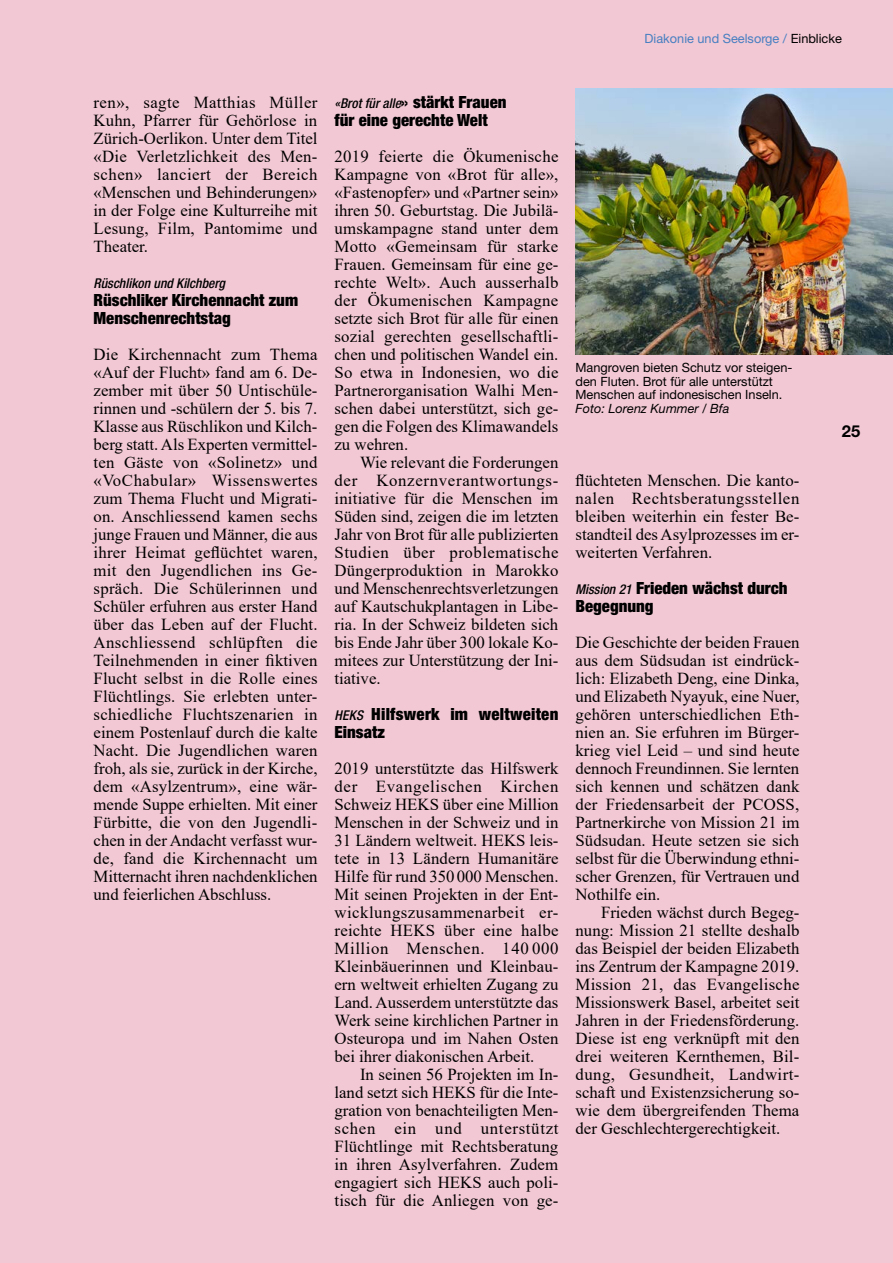
<style>
.page{position:relative;width:893px;height:1263px;background:#f2c8d4}
.page>*{position:absolute;margin:0;border:0;box-sizing:border-box;transform-origin:0 0}
.t1{font:16.8px/18px "Times New Roman";color:#000;text-align:justify}
.t2{font:900 condensed 16.8px/18px "Helvetica Neue LT Pro";color:#000}
.t3{font:700 16.5px "Helvetica Neue LT Pro";color:#000}
.t4{font:italic 500 condensed 13.5px "Helvetica Neue LT Pro";color:#000}
.t5{font:12.75px/13.6px "Helvetica Neue LT Pro";color:#000}
.t6{font:12.75px "Helvetica Neue LT Pro";color:#477fc1}
.t7{font:italic 12.75px "Helvetica Neue LT Pro";color:#000}
.s1{color:#000}
.s2{font-weight:700;font-style:normal;font-stretch:normal;font-size:16.8px}
.s3{font-weight:900;font-style:normal;font-size:16.8px}
.s4{font-weight:500;font-style:italic;font-size:13.5px}
</style>
<div class="page">
<img style="left:575px;top:88px;width:318px;height:266px">
<p class="t6" style="left:645px;top:31px;width:199px">Diakonie und Seelsorge / <span class="s1">Einblicke</span></p>
<p class="t1" style="left:94px;top:93px;width:226px">ren», sagte Matthias Müller Kuhn, Pfarrer für Gehörlose in Zürich-Oerlikon. Unter dem Titel «Die Verletzlichkeit des Men&shy;schen» lanciert der Bereich «Menschen und Behinderungen» in der Folge eine Kulturreihe mit Lesung, Film, Pantomime und Theater.</p>
<p class="t4" style="left:94px;top:275px;width:133px">Rüschlikon und Kilchberg</p>
<p class="t2" style="left:94px;top:291px;width:206px">Rüschliker Kirchennacht zum<br>Menschenrechtstag</p>
<p class="t1" style="left:94px;top:345px;width:226px">Die Kirchennacht zum Thema «Auf der Flucht» fand am 6. De&shy;zember mit über 50 Untischüle&shy;rinnen und -schülern der 5. bis 7.<br>Klasse aus Rüschlikon und Kilch&shy;berg statt. Als Experten vermittel&shy;ten Gäste von «Solinetz» und «VoChabular» Wissenswertes zum Thema Flucht und Migrati&shy;on. Anschliessend kamen sechs junge Frauen und Männer, die aus ihrer Heimat geflüchtet waren, mit den Jugendlichen ins Ge&shy;spräch. Die Schülerinnen und Schüler erfuhren aus erster Hand über das Leben auf der Flucht.<br>Anschliessend schlüpften die Teilnehmenden in einer fiktiven Flucht selbst in die Rolle eines Flüchtlings. Sie erlebten unter&shy;schiedliche Fluchtszenarien in einem Postenlauf durch die kalte Nacht. Die Jugendlichen waren froh, als sie, zurück in der Kirche, dem «Asylzentrum», eine wär&shy;mende Suppe erhielten. Mit einer Fürbitte, die von den Jugendli&shy;chen in der Andacht verfasst wur&shy;de, fand die Kirchennacht um Mitternacht ihren nachdenklichen und feierlichen Abschluss.</p>
<p class="t4" style="left:334px;top:95px;width:173px">«Brot für alle<span class="s2">»</span> <span class="s3">stärkt Frauen</span></p>
<p class="t2" style="left:334px;top:111px;width:155px">für eine gerechte Welt</p>
<p class="t1" style="left:334px;top:147px;width:226px">2019 feierte die Ökumenische Kampagne von «Brot für alle», «Fastenopfer» und «Partner sein» ihren 50. Geburtstag. Die Jubilä&shy;umskampagne stand unter dem Motto «Gemeinsam für starke Frauen. Gemeinsam für eine ge&shy;rechte Welt». Auch ausserhalb der Ökumenischen Kampagne setzte sich Brot für alle für einen sozial gerechten gesellschaftli&shy;chen und politischen Wandel ein.<br>So etwa in Indonesien, wo die Partnerorganisation Walhi Men&shy;schen dabei unterstützt, sich ge&shy;gen die Folgen des Klimawandels zu wehren.</p>
<p class="t1" style="left:334px;top:453px;width:226px;text-indent:26px">Wie relevant die Forderungen der Konzernverantwortungs&shy;initiative für die Menschen im Süden sind, zeigen die im letzten Jahr von Brot für alle publizierten Studien über problematische Düngerproduktion in Marokko und Menschenrechtsverletzungen auf Kautschukplantagen in Libe&shy;ria. In der Schweiz bildeten sich bis Ende Jahr über 300 lokale Ko&shy;mitees zur Unterstützung der Ini&shy;tiative.</p>
<p class="t2" style="left:334px;top:705px;width:225px"><span class="s4">HEKS</span> Hilfswerk im weltweiten<br>Einsatz</p>
<p class="t1" style="left:334px;top:759px;width:226px">2019 unterstützte das Hilfswerk der Evangelischen Kirchen Schweiz HEKS über eine Million Menschen in der Schweiz und in 31 Ländern weltweit. HEKS leis&shy;tete in 13 Ländern Humanitäre Hilfe für rund 350000 Menschen.<br>Mit seinen Projekten in der Ent&shy;wicklungszusammenarbeit er&shy;reichte HEKS über eine halbe Million Menschen. 140 000<br>Kleinbäuerinnen und Kleinbau&shy;ern weltweit erhielten Zugang zu Land. Ausserdem unterstützte das Werk seine kirchlichen Partner in Osteuropa und im Nahen Osten bei ihrer diakonischen Arbeit.</p>
<p class="t1" style="left:334px;top:1065px;width:225px;text-indent:26px">In seinen 56 Projekten im In&shy;land setzt sich HEKS für die Inte&shy;gration von benachteiligten Men&shy;schen ein und unterstützt Flüchtlinge mit Rechtsberatung in ihren Asylverfahren. Zudem engagiert sich HEKS auch poli&shy;tisch für die Anliegen von ge-</p>
<p class="t5" style="left:575px;top:360px;width:219px">Mangroven bieten Schutz vor steigen&shy;den Fluten. Brot für alle unterstützt<br>Menschen auf indonesischen Inseln.</p>
<p class="t7" style="left:575px;top:401px;width:155px">Foto: Lorenz Kummer / Bfa</p>
<p class="t1" style="left:575px;top:471px;width:225px">flüchteten Menschen. Die kanto&shy;nalen Rechtsberatungsstellen bleiben weiterhin ein fester Be&shy;standteil des Asylprozesses im er&shy;weiterten Verfahren.</p>
<p class="t2" style="left:575px;top:579px;width:214px"><span class="s4">Mission 21</span> Frieden wächst durch<br>Begegnung</p>
<p class="t1" style="left:575px;top:633px;width:226px">Die Geschichte der beiden Frauen aus dem Südsudan ist eindrück&shy;lich: Elizabeth Deng, eine Dinka, und Elizabeth Nyayuk, eine Nuer, gehören unterschiedlichen Eth&shy;nien an. Sie erfuhren im Bürger&shy;krieg viel Leid – und sind heute dennoch Freundinnen. Sie lernten sich kennen und schätzen dank der Friedensarbeit der PCOSS, Partnerkirche von Mission 21 im Südsudan. Heute setzen sie sich selbst für die Überwindung ethni&shy;scher Grenzen, für Vertrauen und Nothilfe ein.</p>
<p class="t1" style="left:575px;top:903px;width:226px;text-indent:26px">Frieden wächst durch Begeg&shy;nung: Mission 21 stellte deshalb das Beispiel der beiden Elizabeth ins Zentrum der Kampagne 2019.<br>Mission 21, das Evangelische Missionswerk Basel, arbeitet seit Jahren in der Friedensförderung.<br>Diese ist eng verknüpft mit den drei weiteren Kernthemen, Bil&shy;dung, Gesundheit, Landwirt&shy;schaft und Existenzsicherung so&shy;wie dem übergreifenden Thema der Geschlechtergerechtigkeit.</p>
<p class="t3" style="left:842px;top:421px;width:20px">25</p>
</div>
